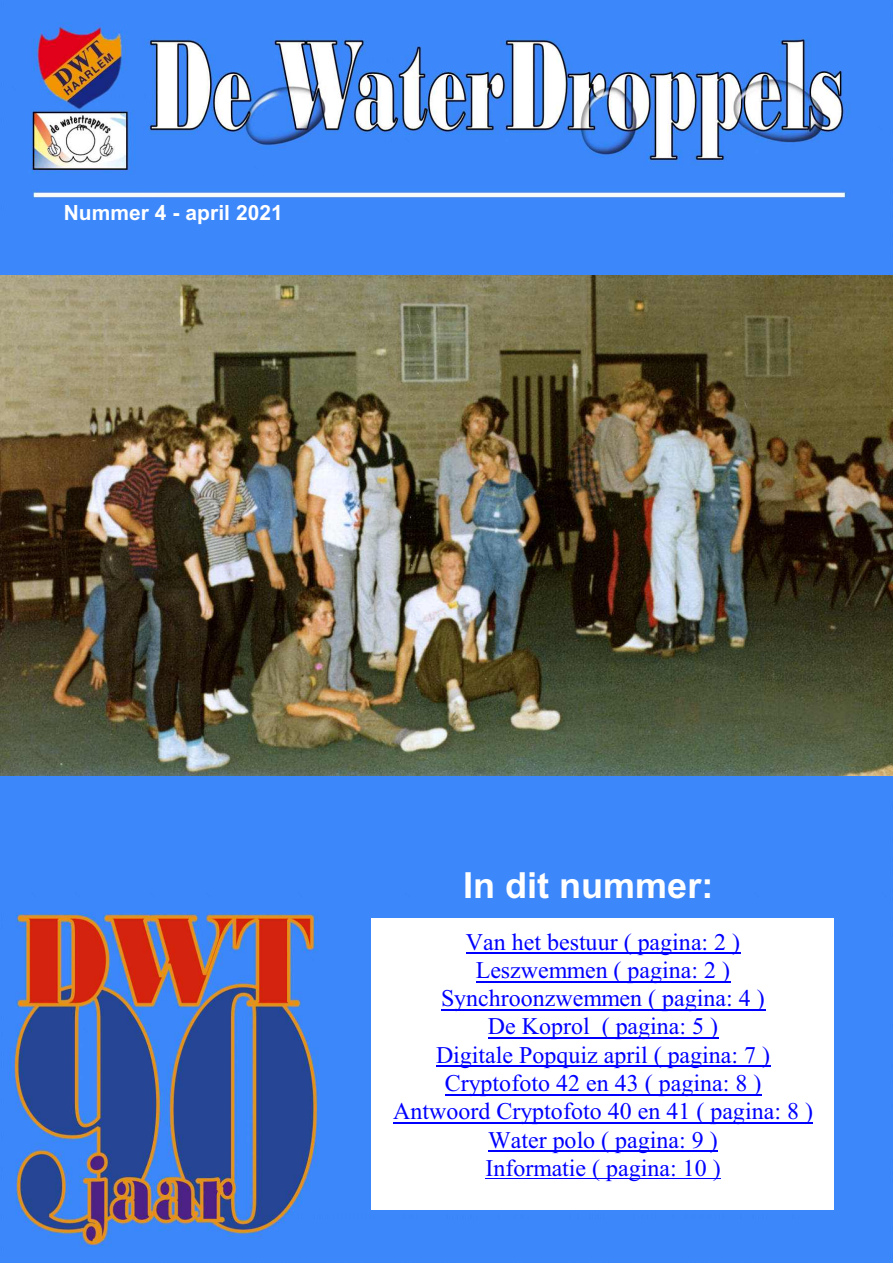
<style>
.page{position:relative;width:893px;height:1263px;background:#fff}
.page>*{position:absolute;margin:0;border:0;box-sizing:border-box;transform-origin:0 0}
.t1{font:700 36px "Arial";color:#fff}
.t2{font:24px/28.2px "Times New Roman";color:#00f;text-align:center}
.t3{font:700 21px "Arial";color:#fff}
</style>
<div class="page">
<img style="left:0;top:0;width:893px;height:1263px">
<img style="left:0;top:275px;width:892px;height:501px">
<div style="left:372px;top:918px;width:462px;height:291px;background:#fff"></div>
<hr style="left:466px;top:953px;width:274px;height:1px;background:#00f">
<hr style="left:476px;top:981px;width:254px;height:1px;background:#00f">
<hr style="left:441px;top:1009px;width:324px;height:2px;background:#00f">
<hr style="left:488px;top:1037px;width:230px;height:2px;background:#00f">
<hr style="left:436px;top:1066px;width:334px;height:1px;background:#00f">
<hr style="left:445px;top:1094px;width:316px;height:1px;background:#00f">
<hr style="left:393px;top:1122px;width:420px;height:2px;background:#00f">
<hr style="left:488px;top:1150px;width:230px;height:2px;background:#00f">
<hr style="left:485px;top:1178px;width:236px;height:1px;background:#00f">
<p class="t3" style="left:64px;top:205px;width:221px">Nummer 4 - april 2021</p>
<h1 class="t1" style="left:463px;top:871px;width:252px">In dit nummer:</h1>
<p class="t2" style="left:393px;top:930px;width:421px">Van het bestuur ( pagina: 2 )<br>Leszwemmen ( pagina: 2 )<br>Synchroonzwemmen ( pagina: 4 )<br>De Koprol ( pagina: 5 )<br>Digitale Popquiz april ( pagina: 7 )<br>Cryptofoto 42 en 43 ( pagina: 8 )<br>Antwoord Cryptofoto 40 en 41 ( pagina: 8 )<br>Water polo ( pagina: 9 )<br>Informatie ( pagina: 10 )</p>
</div>
